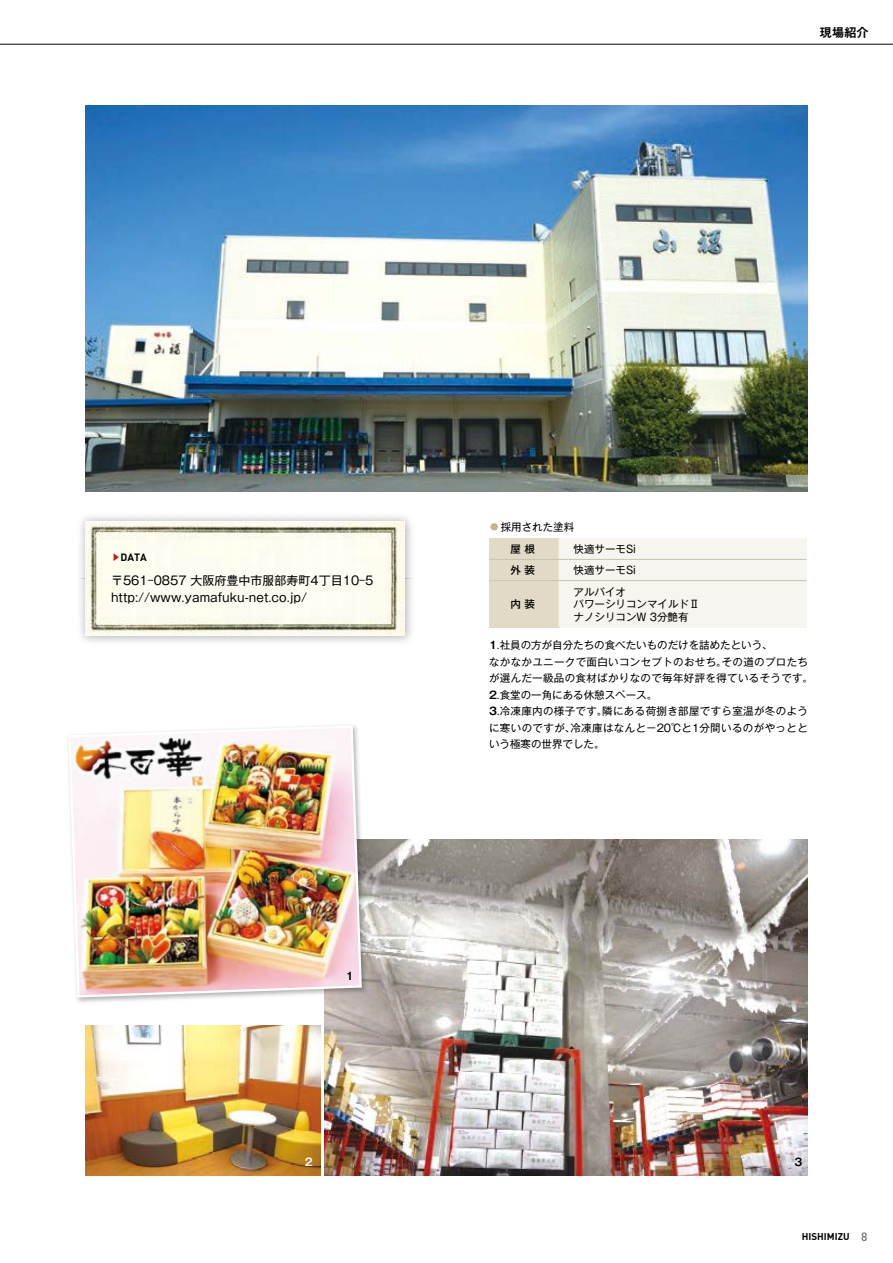
<style>
.page{position:relative;width:893px;height:1263px;background:#fff}
.page>*{position:absolute;margin:0;border:0;box-sizing:border-box;transform-origin:0 0}
.t1{font:12px/17.5px "Gothic MB101 Pr 6";color:#000}
.t2{font:700 12px "Gothic MB101 Pr 6 De";color:#000}
.t3{font:500 12px "DINOT";color:#727171}
.t4{font:10.5px/21.3px "Gothic MB101 Pr 6";letter-spacing:.03em;color:#000}
.t5{font:10.5px/16.5px "Gothic MB101 Pr 6";color:#000}
.t6{font:500 10.5px/21.3px "Gothic MB101 Pr 6";color:#000}
.t7{font:700 10.5px "DINOT";color:#000}
.t8{font:700 10.5px "Gothic MB101 Pr 6 De";color:#000}
.t9{font:700 10.5px "Gothic MB101 Pr 6 De";color:#fff}
.t10{font:700 9.75px "DINOT";color:#000}
.t11{font:8.4px "Gothic MB101 Pr 6";color:#c8161e}
.t12{font:8.4px "Gothic MB101 Pr 6";color:#c3b58d}
.s1{font-family:"Gothic MB101 Pr 6 De";font-weight:700}
</style>
<div class="page">
<hr style="left:0;top:44px;width:893px;height:1px;background:#000">
<img style="left:85px;top:106px;width:723px;height:385px">
<img style="left:0;top:43px;width:66px;height:2px">
<img style="left:325px;top:840px;width:483px;height:335px">
<img style="left:85px;top:1026px;width:236px;height:149px">
<img style="left:77px;top:839px;width:294px;height:167px">
<img style="left:68px;top:725px;width:295px;height:274px">
<img style="left:85px;top:521px;width:320px;height:114px">
<div style="left:559px;top:538px;width:248px;height:89px;background:#f7f5f0"></div>
<div style="left:489px;top:538px;width:70px;height:89px;background:#e1dac6"></div>
<hr style="left:559px;top:538px;width:1px;height:89px;background:#fff">
<hr style="left:489px;top:559px;width:318px;height:1px;background:#c9c2af">
<hr style="left:489px;top:580px;width:318px;height:1px;background:#c9c2af">
<p class="t2" style="left:820px;top:23px;width:50px">現場紹介</p>
<p class="t5" style="left:501px;top:518px;width:75px">採用された塗料</p>
<p class="t12" style="left:490px;top:520px;width:10px">●</p>
<p class="t11" style="left:123px;top:552px;width:10px;rotate:90deg">▲</p>
<p class="t6" style="left:511px;top:538px;width:26px">屋根外装</p>
<p class="t6" style="left:511px;top:593px;width:26px">内装</p>
<p class="t7" style="left:121px;top:550px;width:28px">DATA</p>
<p class="t1" style="left:111px;top:570px;width:264px">〒561-0857 大阪府豊中市服部寿町4丁目10-5 http://www.yamafuku-net.co j p. /</p>
<p class="t4" style="left:573px;top:538px;width:64px;text-align:justify">快適サーモSi快適サーモSiアルバイオ</p>
<p class="t5" style="left:573px;top:597px;width:128px;line-height:12.8px">パワーシリコンマイルドⅡナノシリコンW 3分艶有</p>
<p class="t8" style="left:346px;top:967px;width:9px">1</p>
<p class="t9" style="left:305px;top:1154px;width:9px">2</p>
<p class="t5" style="left:722px;top:636px;width:88px;text-indent:-233px"><span class="s1">1</span>.社員の方が自分たちの食べたいものだけを詰めたという、<br>その道のプロたち</p>
<p class="t4" style="left:489px;top:650px;width:239px">なかなかユニークで面白いコンセプトのおせち。</p>
<p class="t4" style="left:489px;top:667px;width:326px">が選んだ一級品の食材ばかりなので毎年好評を得ているそうです。</p>
<p class="t5" style="left:489px;top:686px;width:170px"><span class="s1">2</span>.食堂の一角にある休憩スペース。</p>
<p class="t4" style="left:602px;top:700px;width:207px">隣にある荷捌き部屋ですら室温が冬のよう</p>
<p class="t4" style="left:570px;top:702px;width:239px;line-height:16.5px;text-indent:-81px"><span class="s1">3</span>.冷凍庫内の様子です。<br>冷凍庫はなんと－20℃と1分間いるのがやっとと</p>
<p class="t5" style="left:489px;top:719px;width:117px">に寒いのですが、<br>いう極寒の世界でした。</p>
<p class="t8" style="left:794px;top:1154px;width:9px">3</p>
<p class="t10" style="left:802px;top:1230px;width:49px">HISHIMIZU</p>
<p class="t3" style="left:861px;top:1228px;width:8px">8</p>
</div>
